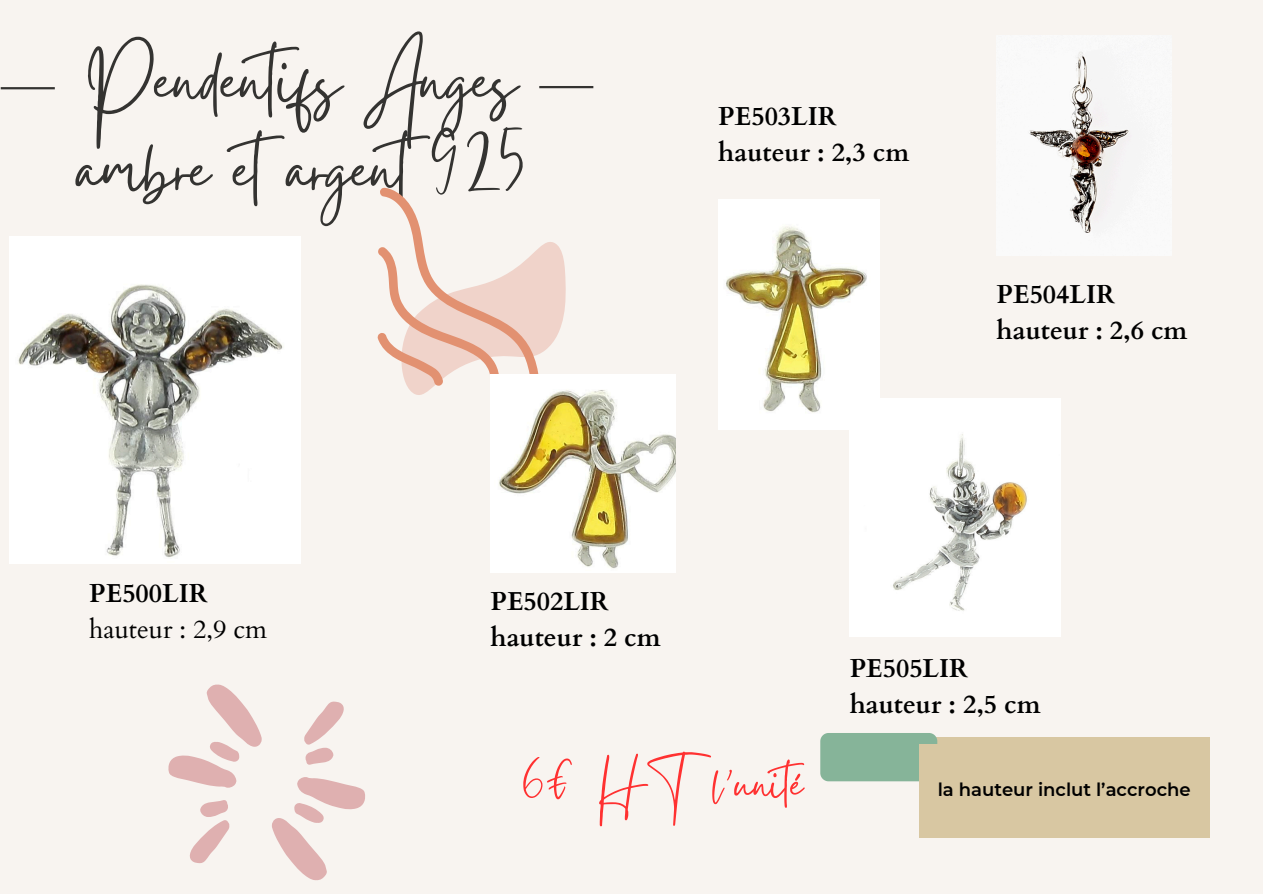
<style>
.page{position:relative;width:1263px;height:894px;background:#fff}
.page>*{position:absolute;margin:0;border:0;box-sizing:border-box;transform-origin:0 0}
.t1{font:89.7px/88.7px "Gistesy";color:#343331}
.t2{font:57px "Gistesy";color:#ff3131}
.t3{font:700 25.95px/36px "Cardo";color:#000}
.t4{font:25.95px/36px "Cardo";color:#000}
.t5{font:600 18px "Montserrat";color:#000}
.s1{font-weight:700}
</style>
<div class="page">
<div style="left:0;top:0;width:1263px;height:893px;background:#f8f4f0"></div>
<hr style="left:1px;top:87px;width:54px;height:2px;background:#343331">
<hr style="left:539px;top:86px;width:54px;height:2px;background:#343331">
<div style="left:919px;top:737px;width:290px;height:73px;background:#d8c7a2"></div>
<div style="left:820px;top:733px;width:117px;height:48px;background:#86b499"></div>
<svg style="left:377px;top:188px;width:189px;height:207px"></svg>
<svg style="left:168px;top:684px;width:94px;height:179px"></svg>
<svg style="left:272px;top:701px;width:93px;height:179px"></svg>
<img style="left:10px;top:236px;width:291px;height:327px">
<img style="left:490px;top:374px;width:185px;height:198px">
<img style="left:1029px;top:52px;width:100px;height:190px">
<img style="left:718px;top:199px;width:161px;height:231px">
<img style="left:850px;top:398px;width:210px;height:238px">
<div style="left:919px;top:744px;width:290px;height:93px;background:#d8c7a2"></div>
<p class="t1" style="left:75px;top:26px;width:452px">Pendentifs Anges ambre etargent925</p>
<p class="t3" style="left:718px;top:99px;width:192px">PE503LIR hauteur : 2,3 cm</p>
<p class="t3" style="left:997px;top:277px;width:192px">PE504LIR hauteur : 2,6 cm</p>
<p class="t4" style="left:89px;top:575px;width:179px"><span class="s1">PE500LIR </span>hauteur : 2,9 cm</p>
<h3 class="t3" style="left:490px;top:583px;width:171px">PE502LIR hauteur : 2 cm</h3>
<p class="t3" style="left:850px;top:650px;width:192px">PE505LIR hauteur : 2,5 cm</p>
<h1 class="t2" style="left:520px;top:744px;width:301px">6€ HT l’unité</h1>
<p class="t5" style="left:938px;top:778px;width:254px">la hauteur inclut l’accroche</p>
</div>
